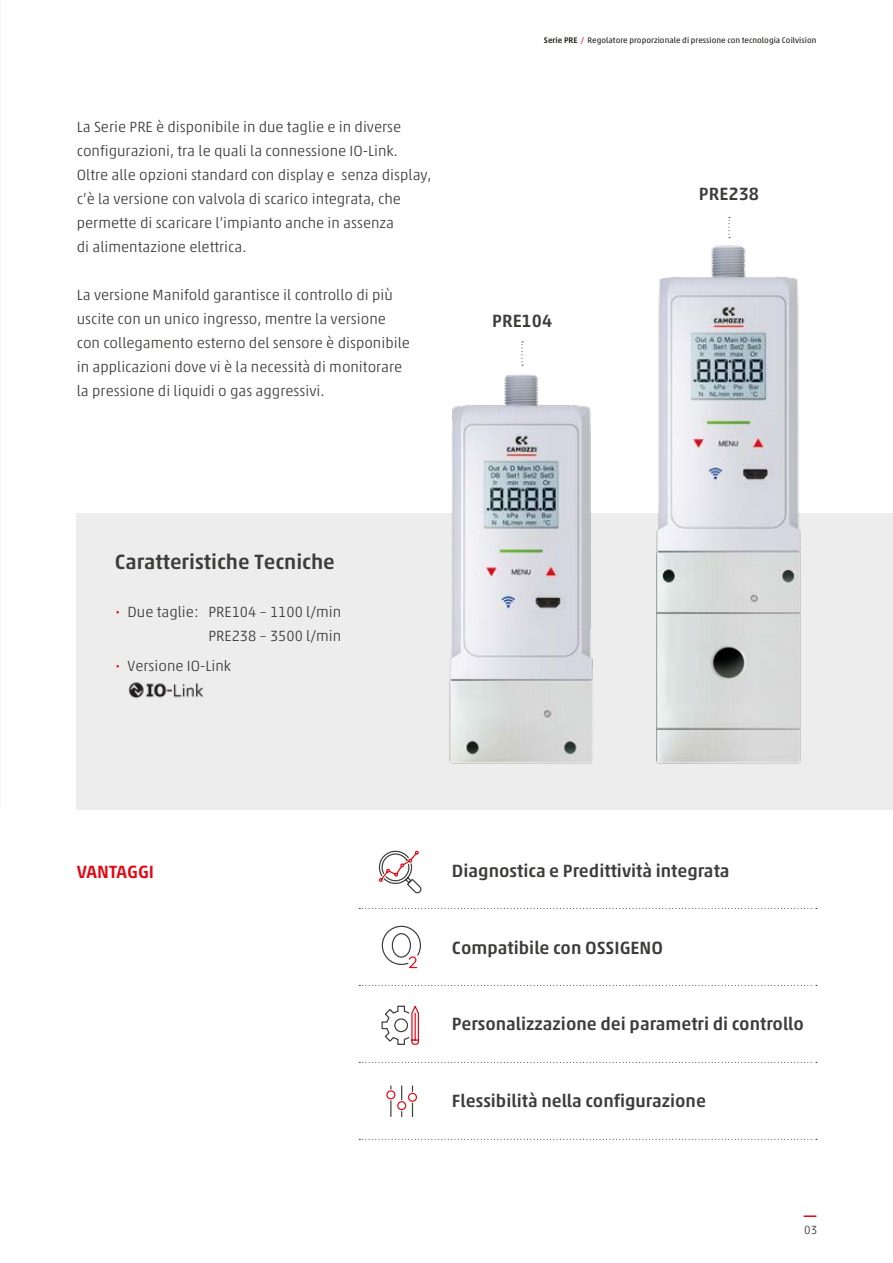
<style>
.page{position:relative;width:893px;height:1263px;background:#fff}
.page>*{position:absolute;margin:0;border:0;box-sizing:border-box;transform-origin:0 0}
.t1{font:500 21px "Akko W1 G";color:#3c3c3b}
.t2{font:500 18px "Akko W1 G";color:#3c3c3b}
.t3{font:500 18px "Akko W1 G";color:#e30613}
.t4{font:300 15px/24px "Akko W1 G";color:#3c3c3b}
.t5{font:300 12px "Akko W1 G";color:#3c3c3b}
.t6{font:8.25px "Akko W1 G";color:#1d1d1b}
.s1{font-size:22.5px;color:#e30613}
.s2{font-weight:500}
.s3{color:#e30613}
</style>
<div class="page">
<div style="left:77px;top:513px;width:816px;height:297px;background:#ededed"></div>
<svg style="left:804px;top:1215px;width:12px;height:2px"></svg>
<svg style="left:359px;top:985px;width:458px;height:1px"></svg>
<svg style="left:359px;top:908px;width:458px;height:1px"></svg>
<svg style="left:359px;top:1062px;width:458px;height:1px"></svg>
<svg style="left:359px;top:1139px;width:458px;height:1px"></svg>
<svg style="left:378px;top:850px;width:44px;height:44px"></svg>
<svg style="left:381px;top:925px;width:40px;height:44px"></svg>
<svg style="left:386px;top:1086px;width:31px;height:30px"></svg>
<svg style="left:381px;top:1005px;width:38px;height:40px"></svg>
<img style="left:656px;top:216px;width:145px;height:336px">
<img style="left:449px;top:341px;width:144px;height:339px">
<svg style="left:521px;top:341px;width:2px;height:25px"></svg>
<svg style="left:728px;top:217px;width:2px;height:21px"></svg>
<img style="left:128px;top:682px;width:76px;height:17px">
<img style="left:656px;top:552px;width:145px;height:212px">
<img style="left:421px;top:680px;width:172px;height:174px">
<p class="t4" style="left:77px;top:114px;width:356px">La Serie PRE è disponibile in due taglie e in diverse configurazioni, tra le quali la connessione IO-Link.<br>Oltre alle opzioni standard con display e senza display, c’è la versione con valvola di scarico integrata, che permette di scaricare l’impianto anche in assenza<br>di alimentazione elettrica.</p>
<p class="t4" style="left:77px;top:282px;width:335px">La versione Manifold garantisce il controllo di più uscite con un unico ingresso, mentre la versione con collegamento esterno del sensore è disponibile in applicazioni dove vi è la necessità di monitorare la pressione di liquidi o gas aggressivi.</p>
<h1 class="t1" style="left:115px;top:546px;width:222px">Caratteristiche Tecniche</h1>
<p class="t4" style="left:115px;top:599px;width:228px;text-align:right"><span class="s1">·</span> Due taglie: PRE104 – 1100 l/min<br>PRE238 – 3500 l/min</p>
<p class="t4" style="left:115px;top:653px;width:118px"><span class="s1">·</span> Versione IO-Link</p>
<p class="t6" style="left:544px;top:34px;width:274px"><span class="s2">Serie PRE</span> <span class="s3">/</span> Regolatore proporzionale di pressione con tecnologia Coilvision</p>
<p class="t2" style="left:492px;top:308px;width:62px">PRE104</p>
<p class="t2" style="left:699px;top:181px;width:62px">PRE238</p>
<p class="t3" style="left:77px;top:858px;width:79px">VANTAGGI</p>
<p class="t2" style="left:452px;top:857px;width:279px">Diagnostica e Predittività integrata</p>
<p class="t2" style="left:452px;top:934px;width:213px">Compatibile con OSSIGENO</p>
<p class="t2" style="left:452px;top:1010px;width:354px">Personalizzazione dei parametri di controllo</p>
<p class="t2" style="left:452px;top:1087px;width:255px">Flessibilità nella configurazione</p>
<p class="t5" style="left:804px;top:1221px;width:15px">03</p>
</div>
